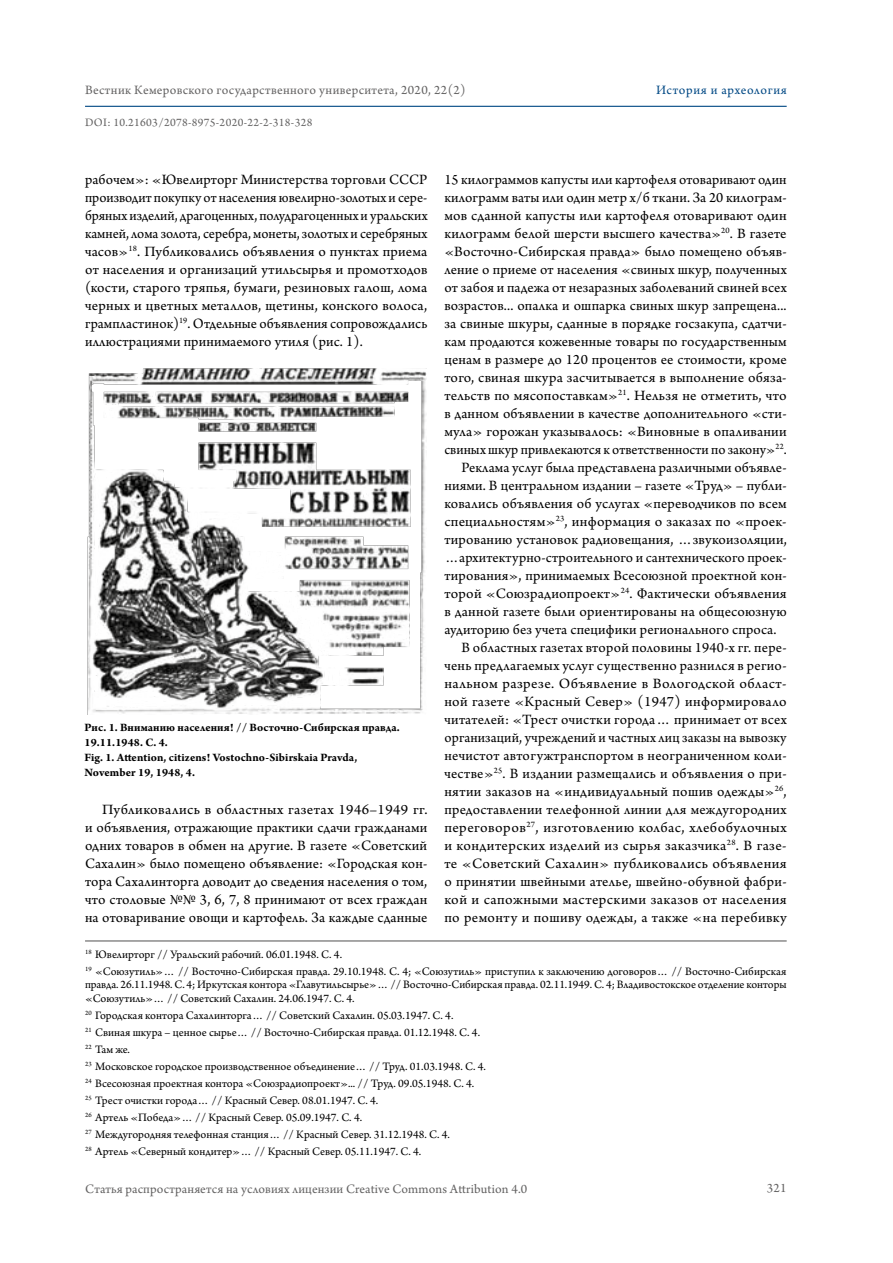
<style>
.page{position:relative;width:893px;height:1263px;background:#fff}
.page>*{position:absolute;margin:0;border:0;box-sizing:border-box;transform-origin:0 0}
.t1{font:15px/18px "Arno Pro";letter-spacing:.015em;color:#000;text-align:justify}
.t2{font:13.5px "Arno Pro";letter-spacing:.015em;color:#646363}
.t3{font:13.5px "Arno Pro";letter-spacing:.05em;color:#004884}
.t4{font:12px/17px "Arno Pro";color:#000}
.t5{font:700 12px/15px "Arno Pro";letter-spacing:.01em;color:#000}
.t6{font:12px "Arno Pro";letter-spacing:.025em;color:#646363}
</style>
<div class="page">
<hr style="left:85px;top:106px;width:702px;height:1px;background:#004884">
<hr style="left:85px;top:940px;width:702px;height:1px;background:#646363">
<img style="left:87px;top:368px;width:339px;height:347px">
<p class="t2" style="left:85px;top:83px;width:382px">Вестник Кемеровского государственного университета, 2020, 22(2)</p>
<p class="t6" style="left:85px;top:115px;width:229px">DOI: 10.21603/2078-8975-2020-22-2-318-328</p>
<p class="t3" style="left:656px;top:82px;width:132px">История и археология</p>
<p class="t1" style="left:85px;top:171px;width:344px">рабочем»: «Ювелирторг Министерства торговли СССР производит покупку от населения ювелирно-золотых и сере&shy;бряных изделий, драгоценных, полудрагоценных и уральских камней, лома золота, серебра, монеты, золотых и серебряных часов»<sup>18</sup>. Публиковались объявления о пунктах приема от населения и организаций утильсырья и промотходов (кости, старого тряпья, бумаги, резиновых галош, лома черных и цветных металлов, щетины, конского волоса, грампластинок)<sup>19</sup>. Отдельные объявления сопровождались иллюстрациями принимаемого утиля (рис. 1).</p>
<p class="t1" style="left:444px;top:171px;width:344px">15 килограммов капусты или картофеля отоваривают один</p>
<p class="t1" style="left:444px;top:189px;width:344px">килограмм ваты или один метр х/б ткани. За 20 килограм-</p>
<p class="t1" style="left:444px;top:207px;width:344px">мов сданной капусты или картофеля отоваривают один</p>
<p class="t1" style="left:444px;top:225px;width:344px">килограмм белой шерсти высшего качества»<sup>20</sup>. В газете</p>
<p class="t1" style="left:444px;top:243px;width:344px">«Восточно-Сибирская правда» было помещено объяв-</p>
<p class="t1" style="left:444px;top:261px;width:344px">ление о приеме от населения «свиных шкур, полученных</p>
<p class="t1" style="left:444px;top:279px;width:344px">от забоя и падежа от незаразных заболеваний свиней всех</p>
<p class="t1" style="left:444px;top:297px;width:344px">возрастов... опалка и ошпарка свиных шкур запрещена...</p>
<p class="t1" style="left:444px;top:315px;width:344px">за свиные шкуры, сданные в порядке госзакупа, сдатчи-</p>
<p class="t1" style="left:444px;top:333px;width:344px">кам продаются кожевенные товары по государственным</p>
<p class="t1" style="left:444px;top:351px;width:344px">ценам в размере до 120 процентов ее стоимости, кроме</p>
<p class="t1" style="left:444px;top:369px;width:344px">того, свиная шкура засчитывается в выполнение обяза-</p>
<p class="t1" style="left:444px;top:387px;width:344px">тельств по мясопоставкам»<sup>21</sup>. Нельзя не отметить, что</p>
<p class="t1" style="left:444px;top:405px;width:344px">в данном объявлении в качестве дополнительного «сти-</p>
<p class="t1" style="left:444px;top:423px;width:344px">мула» горожан указывалось: «Виновные в опаливании</p>
<p class="t1" style="left:444px;top:441px;width:344px">свиных шкур привлекаются к ответственности по закону»<sup>22</sup>.</p>
<p class="t1" style="left:461px;top:459px;width:327px">Реклама услуг была представлена различными объявле-</p>
<p class="t1" style="left:444px;top:477px;width:344px">ниями. В центральном издании – газете «Труд» – публи-</p>
<p class="t1" style="left:444px;top:495px;width:344px">ковались объявления об услугах «переводчиков по всем</p>
<p class="t1" style="left:444px;top:513px;width:344px">специальностям»<sup>23</sup>, информация о заказах по «проек-</p>
<p class="t1" style="left:444px;top:531px;width:344px">тированию установок радиовещания, …звукоизоляции,</p>
<p class="t1" style="left:444px;top:549px;width:344px">…архитектурно-строительного и сантехнического проек-</p>
<p class="t1" style="left:444px;top:567px;width:344px">тирования», принимаемых Всесоюзной проектной кон-</p>
<p class="t1" style="left:444px;top:585px;width:344px">торой «Союзрадиопроект»<sup>24</sup>. Фактически объявления</p>
<p class="t1" style="left:444px;top:603px;width:344px">в данной газете были ориентированы на общесоюзную</p>
<p class="t1" style="left:444px;top:621px;width:334px">аудиторию без учета специфики регионального спроса.</p>
<p class="t1" style="left:461px;top:639px;width:327px">В областных газетах второй половины 1940-х гг. пере-</p>
<p class="t1" style="left:444px;top:657px;width:343px">чень предлагаемых услуг существенно разнился в регио-</p>
<p class="t1" style="left:444px;top:675px;width:344px">нальном разрезе. Объявление в Вологодской област-</p>
<p class="t1" style="left:444px;top:693px;width:344px">ной газете «Красный Север» (1947) информировало</p>
<p class="t1" style="left:444px;top:711px;width:344px">читателей: «Трест очистки города… принимает от всех</p>
<p class="t1" style="left:444px;top:729px;width:344px">организаций, учреждений и частных лиц заказы на вывозку</p>
<p class="t1" style="left:444px;top:747px;width:344px">нечистот автогужтранспортом в неограниченном коли-</p>
<p class="t1" style="left:444px;top:765px;width:344px">честве»<sup>25</sup>. В издании размещались и объявления о при-</p>
<p class="t1" style="left:444px;top:783px;width:344px">нятии заказов на «индивидуальный пошив одежды»<sup>26</sup>,</p>
<p class="t1" style="left:444px;top:801px;width:344px">предоставлении телефонной линии для междугородних</p>
<p class="t1" style="left:444px;top:819px;width:344px">переговоров<sup>27</sup>, изготовлению колбас, хлебобулочных</p>
<p class="t1" style="left:444px;top:837px;width:344px">и кондитерских изделий из сырья заказчика<sup>28</sup>. В газе-</p>
<p class="t1" style="left:444px;top:855px;width:344px">те «Советский Сахалин» публиковались объявления</p>
<p class="t1" style="left:444px;top:873px;width:344px">о принятии швейными ателье, швейно-обувной фабри-</p>
<p class="t1" style="left:444px;top:891px;width:344px">кой и сапожными мастерскими заказов от населения</p>
<p class="t1" style="left:444px;top:909px;width:344px">по ремонту и пошиву одежды, а также «на перебивку</p>
<p class="t5" style="left:85px;top:721px;width:317px">Рис. 1. Вниманию населения! // Восточно-Сибирская правда.<br>19.11.1948. С. 4.<br>Fig. 1. Attention, citizens! Vostochno-Sibirskaia Pravda, November 19, 1948, 4.</p>
<p class="t1" style="left:85px;top:801px;width:344px;text-indent:17px">Публиковались в областных газетах 1946–1949 гг. и объявления, отражающие практики сдачи гражданами одних товаров в обмен на другие. В газете «Советский Сахалин» было помещено объявление: «Городская кон&shy;тора Сахалинторга доводит до сведения населения о том, что столовые №№ 3, 6, 7, 8 принимают от всех граждан на отоваривание овощи и картофель. За каждые сданные</p>
<p class="t4" style="left:85px;top:946px;width:703px"><sup>18</sup> Ювелирторг // Уральский рабочий. 06.01.1948. С. 4.<br><sup>19</sup> «Союзутиль»… // Восточно-Сибирская правда. 29.10.1948. С. 4; «Союзутиль» приступил к заключению договоров… // Восточно-Сибирская</p>
<p class="t4" style="left:85px;top:979px;width:703px;line-height:13.5px">правда. 26.11.1948. С. 4; Иркутская контора «Главутильсырье»… // Восточно-Сибирская правда. 02.11.1949. С. 4; Владивостокское отделение конторы «Союзутиль»… // Советский Сахалин. 24.06.1947. С. 4.</p>
<p class="t4" style="left:85px;top:1007px;width:402px"><sup>20</sup> Городская контора Сахалинторга… // Советский Сахалин. 05.03.1947. С. 4.<br><sup>21</sup> Свиная шкура – ценное сырье… // Восточно-Сибирская правда. 01.12.1948. С. 4.<br><sup>22</sup> Там же.<br><sup>23</sup> Московское городское производственное объединение… // Труд. 01.03.1948. С. 4.<br><sup>24</sup> Всесоюзная проектная контора «Союзрадиопроект»... // Труд. 09.05.1948. С. 4.<br><sup>25</sup> Трест очистки города… // Красный Север. 08.01.1947. С. 4.<br><sup>26</sup> Артель «Победа»… // Красный Север. 05.09.1947. С. 4.<br><sup>27</sup> Междугородняя телефонная станция… // Красный Север. 31.12.1948. С. 4.<br><sup>28</sup> Артель «Северный кондитер»… // Красный Север. 05.11.1947. С. 4.</p>
<p class="t2" style="left:85px;top:1181px;width:444px">Cтатья распространяется на условиях лицензии Creative Commons Attribution 4.0</p>
<p class="t2" style="left:767px;top:1181px;width:21px">321</p>
</div>
